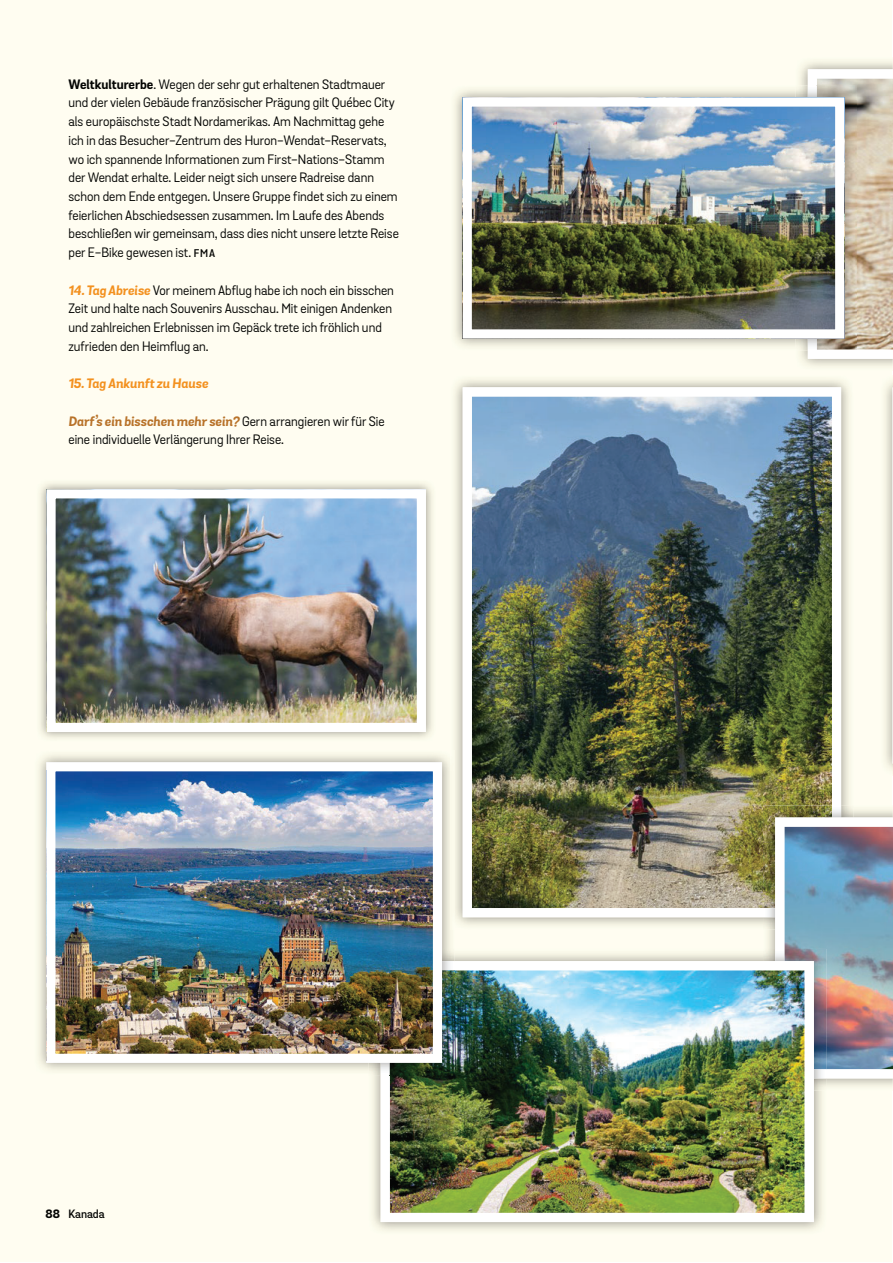
<style>
.page{position:relative;width:893px;height:1263px;background:#fff}
.page>*{position:absolute;margin:0;border:0;box-sizing:border-box;transform-origin:0 0}
.t1{font:13.2px/18.8px "Grota Sans";color:#040503}
.t2{font:italic 700 13.2px "Grota Sans";color:#f3911f}
.t3{font:600 11.7px "Grota Sans";color:#040503}
.s1{font-weight:700}
.s2{font-weight:600;font-size:10.8px}
.s3{font-weight:700;font-style:italic;color:#f3911f}
.s4{font-weight:700;font-style:italic;color:#b87229}
</style>
<div class="page">
<div style="left:1px;top:1px;width:891px;height:1261px;background:#fffdf1"></div>
<img style="left:454px;top:379px;width:395px;height:547px">
<img style="left:463px;top:387px;width:378px;height:530px">
<img style="left:40px;top:483px;width:393px;height:256px">
<img style="left:56px;top:499px;width:360px;height:223px">
<div style="left:46px;top:489px;width:380px;height:243px;border:9px solid #fff"></div>
<img style="left:767px;top:806px;width:126px;height:284px">
<img style="left:763px;top:805px;width:90px;height:124px">
<img style="left:763px;top:805px;width:78px;height:112px">
<img style="left:775px;top:818px;width:117px;height:260px">
<svg style="left:892px;top:387px;width:1px;height:377px"></svg>
<img style="left:372px;top:953px;width:450px;height:278px">
<img style="left:763px;top:949px;width:63px;height:142px">
<img style="left:775px;top:949px;width:51px;height:129px">
<img style="left:381px;top:961px;width:433px;height:261px">
<img style="left:368px;top:949px;width:86px;height:126px">
<img style="left:381px;top:961px;width:73px;height:114px">
<img style="left:56px;top:772px;width:376px;height:281px">
<div style="left:46px;top:762px;width:396px;height:301px;border:9px solid #fff"></div>
<img style="left:799px;top:58px;width:94px;height:313px">
<svg style="left:808px;top:69px;width:84px;height:290px"></svg>
<img style="left:454px;top:85px;width:363px;height:265px">
<img style="left:817px;top:85px;width:39px;height:265px">
<img style="left:473px;top:107px;width:361px;height:222px">
<div style="left:463px;top:97px;width:381px;height:242px;border:9px solid #fff"></div>
<p class="t1" style="left:68px;top:76px;width:332px"><span class="s1">Weltkulturerbe</span>. Wegen der sehr gut erhaltenen Stadtmauer und der vielen Gebäude französischer Prägung gilt Québec City als europäischste Stadt Nordamerikas. Am Nachmittag gehe ich in das Besucher-Zentrum des Huron-Wendat-Reservats, wo ich spannende Informationen zum First-Nations-Stamm der Wendat erhalte. Leider neigt sich unsere Radreise dann schon dem Ende entgegen. Unsere Gruppe findet sich zu einem feierlichen Abschiedsessen zusammen. Im Laufe des Abends beschließen wir gemeinsam, dass dies nicht unsere letzte Reise per E-Bike gewesen ist. <span class="s2">FMA</span></p>
<p class="t1" style="left:68px;top:282px;width:327px"><span class="s3">14. Tag Abreise</span> Vor meinem Abflug habe ich noch ein bisschen Zeit und halte nach Souvenirs Ausschau. Mit einigen Andenken und zahlreichen Erlebnissen im Gepäck trete ich fröhlich und zufrieden den Heimflug an.</p>
<p class="t2" style="left:68px;top:379px;width:141px">15. Tag Ankunft zu Hause</p>
<p class="t1" style="left:68px;top:413px;width:318px"><span class="s4">Darf’s ein bisschen mehr sein?</span> Gern arrangieren wir für Sie eine individuelle Verlängerung Ihrer Reise.</p>
<p class="t3" style="left:45px;top:1207px;width:61px"><span class="s1">88</span> Kanada</p>
</div>
